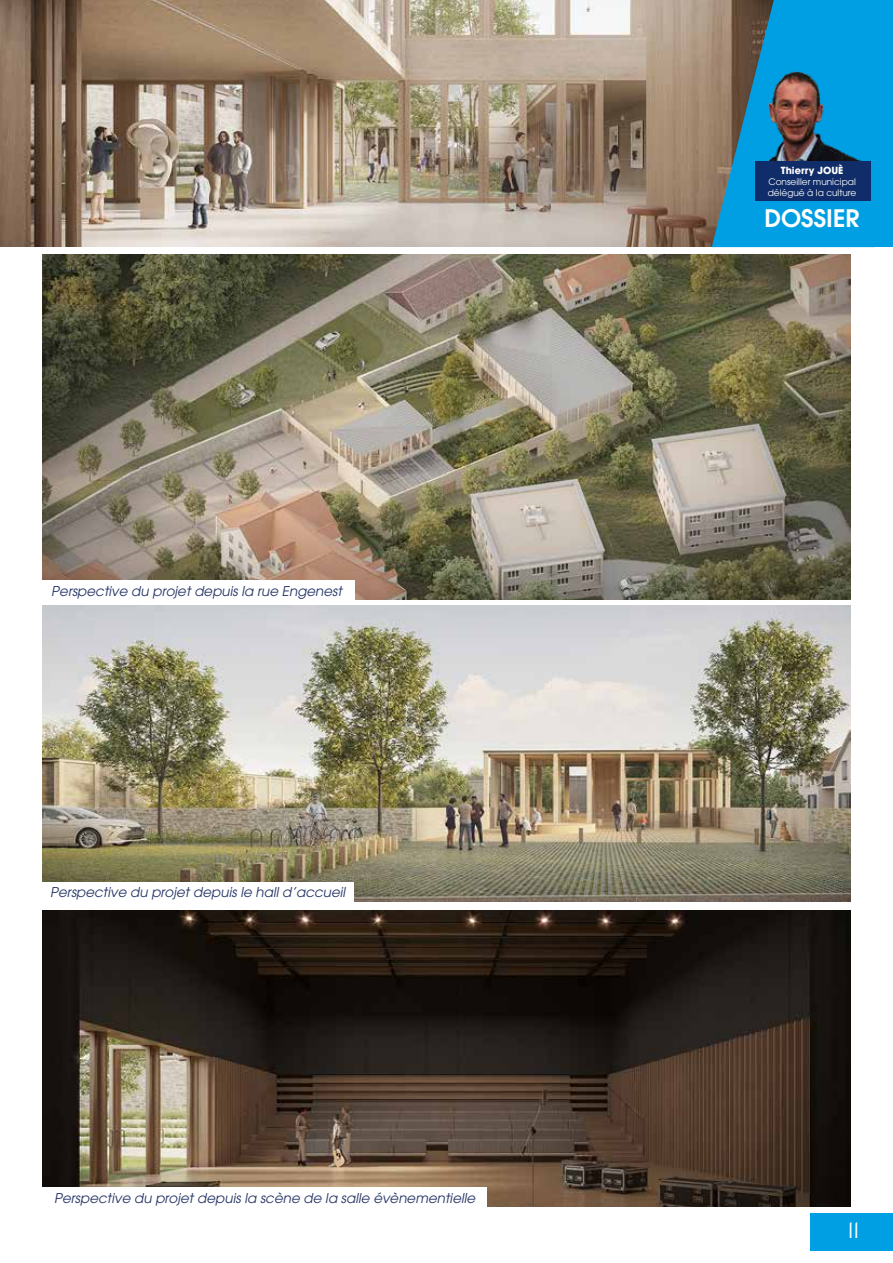
<style>
.page{position:relative;width:893px;height:1263px;background:#fff}
.page>*{position:absolute;margin:0;border:0;box-sizing:border-box;transform-origin:0 0}
.t1{font:600 24px "ITC Avant Garde Std";color:#fff}
.t2{font:300 22.5px "Euclid Flex";color:#fff}
.t3{font:italic 13.5px "ITC Avant Garde Std";color:#233263}
.t4{font:700 9.75px "ITC Avant Garde Std";color:#fff}
.t5{font:9px/10.8px "ITC Avant Garde Std";color:#fff}
</style>
<div class="page">
<div style="left:810px;top:1213px;width:83px;height:38px;background:#009fe3"></div>
<img style="left:0;top:0;width:712px;height:246px">
<svg style="left:712px;top:0;width:181px;height:247px;background:#1894c8"></svg>
<img style="left:716px;top:58px;width:158px;height:105px">
<div style="left:755px;top:162px;width:115px;height:39px;background:#102d69"></div>
<img style="left:43px;top:254px;width:807px;height:346px">
<img style="left:43px;top:605px;width:807px;height:296px">
<img style="left:43px;top:911px;width:807px;height:295px">
<div style="left:43px;top:1187px;width:444px;height:21px;background:#fff"></div>
<div style="left:41px;top:882px;width:313px;height:20px;background:#fff"></div>
<div style="left:43px;top:580px;width:312px;height:21px;background:#fff"></div>
<p class="t3" style="left:51px;top:582px;width:295px">Perspective du projet depuis la rue Engenest</p>
<p class="t3" style="left:50px;top:884px;width:299px">Perspective du projet depuis le hall d’accueil</p>
<p class="t3" style="left:54px;top:1189px;width:426px">Perspective du projet depuis la scène de la salle évènementielle</p>
<p class="t4" style="left:781px;top:164px;width:64px">Thierry JOUÈ</p>
<p class="t5" style="left:768px;top:176px;width:90px">Conseiller municipal délégué à la culture</p>
<h1 class="t1" style="left:764px;top:203px;width:97px">DOSSIER</h1>
<h2 class="t2" style="left:848px;top:1217px;width:13px">11</h2>
</div>
